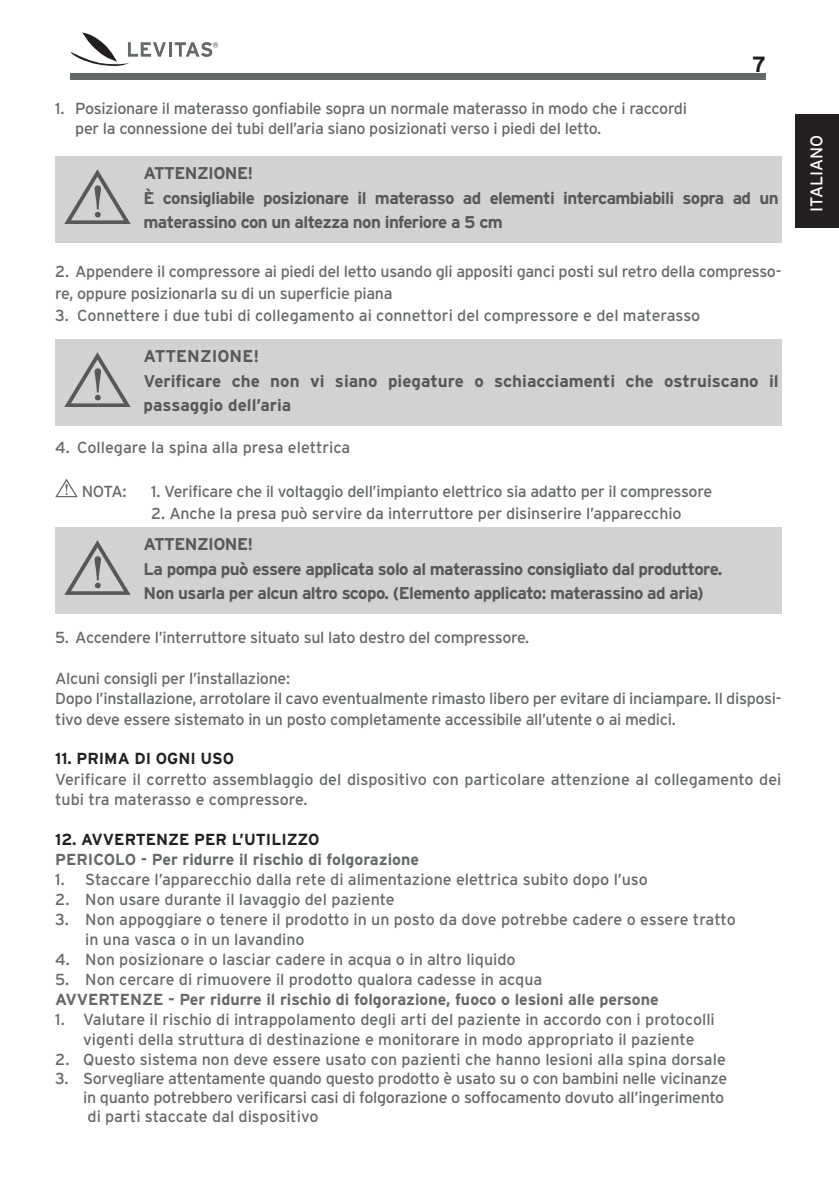
<style>
.page{position:relative;width:839px;height:1191px;background:#fff}
.page>*{position:absolute;margin:0;border:0;box-sizing:border-box;transform-origin:0 0}
.t1{font:700 22px "Interstate";color:#231f20}
.t2{font:700 17px/24.4px "Interstate";letter-spacing:-.035em;color:#57585a}
.t3{font:700 17px/24.4px "Interstate";color:#57585a}
.t4{font:17px "Interstate";letter-spacing:.005em;color:#fff}
.t5{font:16px/20.4px "Interstate";letter-spacing:-.02em;color:#65696a}
.t6{font:16px/20px "Interstate";color:#65696a}
.t7{font:700 16px "Interstate";color:#65696a}
.t8{font:700 16px "Interstate";color:#231f20}
</style>
<div class="page">
<div style="left:70px;top:73px;width:696px;height:7px;background:#65696a"></div>
<div style="left:794px;top:114px;width:44px;height:114px;background:#231f20"></div>
<svg style="left:70px;top:32px;width:96px;height:34px"></svg>
<hr style="left:169px;top:42px;width:3px;height:15px;background:#65696a">
<svg style="left:175px;top:42px;width:43px;height:15px"></svg>
<div style="left:55px;top:156px;width:726px;height:86px;background:#d1d2d4"></div>
<svg style="left:64px;top:169px;width:67px;height:55px"></svg>
<div style="left:55px;top:339px;width:726px;height:86px;background:#d1d2d4"></div>
<svg style="left:64px;top:352px;width:67px;height:55px"></svg>
<svg style="left:55px;top:479px;width:23px;height:18px"></svg>
<div style="left:55px;top:527px;width:726px;height:86px;background:#d1d2d4"></div>
<svg style="left:64px;top:540px;width:67px;height:55px"></svg>
<h1 class="t1" style="left:752px;top:52px;width:15px">7</h1>
<p class="t5" style="left:75px;top:98px;width:613px;text-indent:-20px">1. Posizionare il materasso gonfiabile sopra un normale materasso in modo che i raccordi per la connessione dei tubi dell’aria siano posizionati verso i piedi del letto.</p>
<p class="t2" style="left:143px;top:161px;width:636px">ATTENZIONE!<br>È consigliabile posizionare il materasso ad elementi intercambiabili sopra ad un materassino con un altezza non inferiore a 5 cm</p>
<p class="t5" style="left:55px;top:260px;width:727px;line-height:22px">2. Appendere il compressore ai piedi del letto usando gli appositi ganci posti sul retro della compresso&shy;re, oppure posizionarla su di un superficie piana</p>
<p class="t6" style="left:55px;top:305px;width:646px">3. Connettere i due tubi di collegamento ai connettori del compressore e del materasso</p>
<p class="t3" style="left:143px;top:344px;width:636px">ATTENZIONE!<br>Verificare che non vi siano piegature o schiacciamenti che ostruiscano il passaggio dell’aria</p>
<p class="t6" style="left:55px;top:437px;width:296px">4. Collegare la spina alla presa elettrica</p>
<p class="t5" style="left:82px;top:481px;width:46px">NOTA:</p>
<p class="t5" style="left:151px;top:481px;width:562px">1. Verificare che il voltaggio dell’impianto elettrico sia adatto per il compressore</p>
<p class="t5" style="left:151px;top:503px;width:531px">2. Anche la presa può servire da interruttore per disinserire l’apparecchio</p>
<p class="t2" style="left:143px;top:532px;width:580px">ATTENZIONE!<br>La pompa può essere applicata solo al materassino consigliato dal produttore.<br>Non usarla per alcun altro scopo. (Elemento applicato: materassino ad aria)</p>
<p class="t5" style="left:55px;top:627px;width:475px">5. Accendere l’interruttore situato sul lato destro del compressore.</p>
<p class="t5" style="left:55px;top:668px;width:727px">Alcuni consigli per l’installazione:<br>Dopo l’installazione, arrotolare il cavo eventualmente rimasto libero per evitare di inciampare. Il disposi&shy;tivo deve essere sistemato in un posto completamente accessibile all’utente o ai medici.</p>
<p class="t8" style="left:55px;top:750px;width:180px">11. PRIMA DI OGNI USO</p>
<p class="t6" style="left:55px;top:769px;width:727px">Verificare il corretto assemblaggio del dispositivo con particolare attenzione al collegamento dei tubi tra materasso e compressore.</p>
<p class="t8" style="left:55px;top:830px;width:266px">12. AVVERTENZE PER L’UTILIZZO</p>
<p class="t7" style="left:55px;top:850px;width:365px">PERICOLO - Per ridurre il rischio di folgorazione</p>
<p class="t6" style="left:55px;top:869px;width:594px">1. Staccare l’apparecchio dalla rete di alimentazione elettrica subito dopo l’uso</p>
<p class="t6" style="left:55px;top:889px;width:341px">2. Non usare durante il lavaggio del paziente</p>
<p class="t6" style="left:85px;top:909px;width:652px;text-indent:-30px">3. Non appoggiare o tenere il prodotto in un posto da dove potrebbe cadere o essere tratto in una vasca o in un lavandino</p>
<p class="t6" style="left:55px;top:949px;width:461px">4. Non posizionare o lasciar cadere in acqua o in altro liquido</p>
<p class="t6" style="left:55px;top:969px;width:488px">5. Non cercare di rimuovere il prodotto qualora cadesse in acqua</p>
<p class="t7" style="left:55px;top:990px;width:605px">AVVERTENZE - Per ridurre il rischio di folgorazione, fuoco o lesioni alle persone</p>
<p class="t6" style="left:55px;top:1009px;width:661px;text-align:center">1. Valutare il rischio di intrappolamento degli arti del paziente in accordo con i protocolli vigenti della struttura di destinazione e monitorare in modo appropriato il paziente</p>
<p class="t6" style="left:55px;top:1049px;width:672px">2. Questo sistema non deve essere usato con pazienti che hanno lesioni alla spina dorsale</p>
<p class="t5" style="left:83px;top:1069px;width:645px;line-height:19.2px;text-indent:-28px">3. Sorvegliare attentamente quando questo prodotto è usato su o con bambini nelle vicinanze in quanto potrebbero verificarsi casi di folgorazione o soffocamento dovuto all’ingerimento di parti staccate dal dispositivo</p>
<p class="t4" style="left:806px;top:212px;width:79px;rotate:-90deg">ITALIANO</p>
</div>
